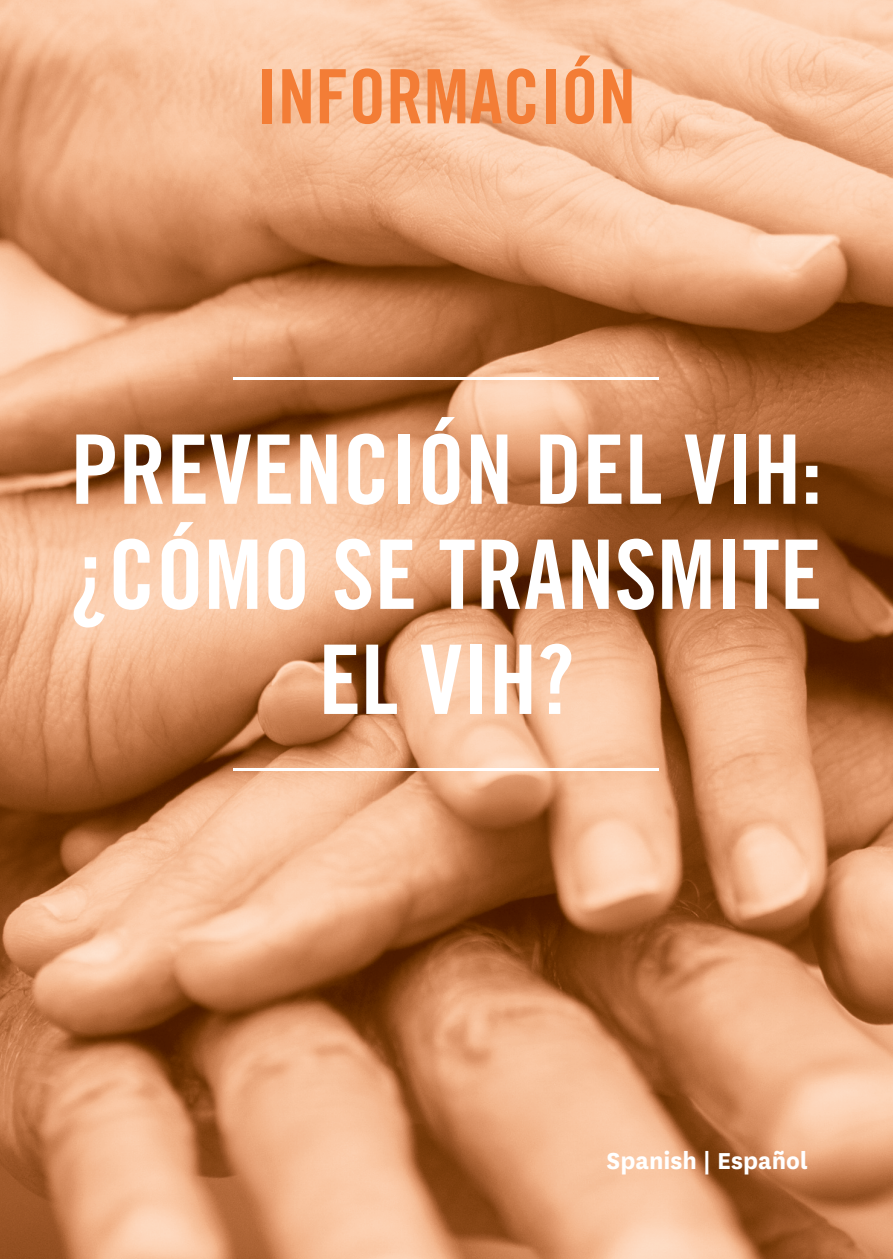
<style>
.page{position:relative;width:893px;height:1259px;background:#fff}
.page>*{position:absolute;margin:0;border:0;box-sizing:border-box;transform-origin:0 0}
.t1{font:96px/105px "Trade Gothic LT Std Bd Cn 20";color:#fff;text-align:center}
.t2{font:75px "Trade Gothic LT Std Bd Cn 20";color:#f37d36}
.t3{font:700 27px "National";color:#fff}
</style>
<div class="page">
<img style="left:0;top:0;width:893px;height:1259px">
<hr style="left:234px;top:377px;width:425px;height:3px;background:#fff">
<hr style="left:234px;top:768px;width:425px;height:3px;background:#fff">
<p class="t2" style="left:257px;top:51px;width:381px">INFORMACIÓN</p>
<p class="t1" style="left:71px;top:416px;width:753px">PREVENCIÓN DEL VIH: ¿CÓMO SE TRANSMITE<br>EL VIH?</p>
<p class="t3" style="left:606px;top:1141px;width:203px">Spanish | Español</p>
</div>
